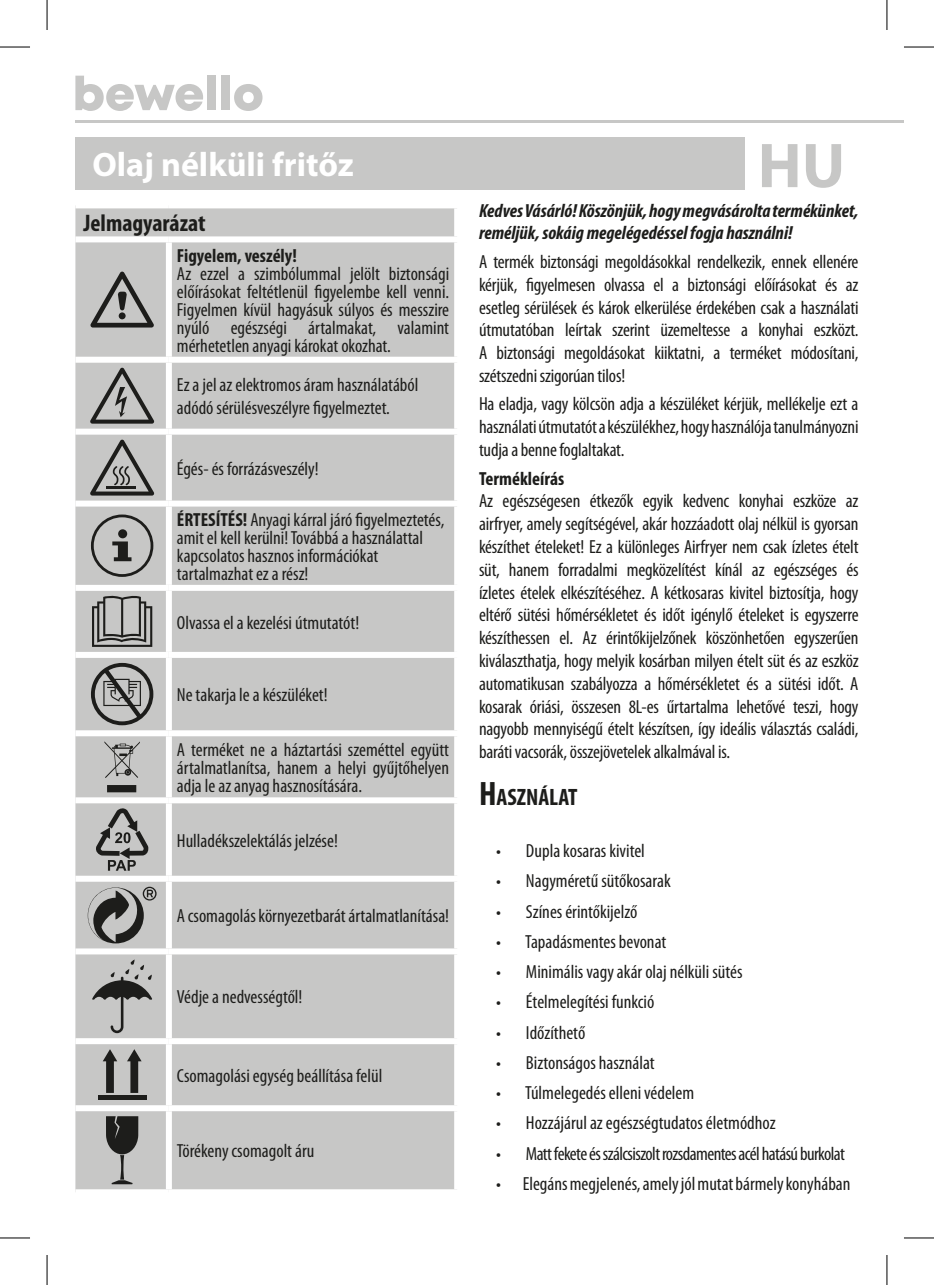
<style>
.page{position:relative;width:934px;height:1285px;background:#fff}
.page>*{position:absolute;margin:0;border:0;box-sizing:border-box;transform-origin:0 0}
.t1{font:700 63.8px "Myriad Pro";color:#c7c7c6}
.t2{font:700 34px "Myriad Pro";color:#fff}
.t3{font:700 condensed 24px "Myriad Pro";color:#1d1d1b}
.t4{font:700 condensed 23.8px "Myriad Pro";color:#1d1d1b}
.t5{font:condensed 19px/22.8px "Myriad Pro";color:#1d1d1b;text-align:justify}
.t6{font:italic 700 condensed 19px/22.8px "Myriad Pro";color:#1d1d1b}
.t7{font:condensed 19px "Myriad Pro";letter-spacing:-.03em;color:#1d1d1b}
.t8{font:700 condensed 19px "Myriad Pro";color:#1d1d1b}
.s1{font-weight:700}
.s2{font-size:34px}
</style>
<div class="page">
<hr style="left:75px;top:120px;width:828px;height:3px;background:#c7c7c6">
<svg style="left:75px;top:76px;width:128px;height:35px"></svg>
<div style="left:207px;top:76px;width:9px;height:34px;background:#c7c7c6"></div>
<div style="left:221px;top:76px;width:9px;height:34px;background:#c7c7c6"></div>
<svg style="left:234px;top:84px;width:28px;height:27px"></svg>
<div style="left:75px;top:208px;width:379px;height:981px;background:#c7c7c6"></div>
<div style="left:75px;top:236px;width:94px;height:6px;background:#fff"></div>
<div style="left:169px;top:236px;width:291px;height:6px;background:#fff"></div>
<div style="left:166px;top:242px;width:6px;height:115px;background:#fff"></div>
<div style="left:75px;top:357px;width:94px;height:6px;background:#fff"></div>
<div style="left:169px;top:357px;width:291px;height:6px;background:#fff"></div>
<div style="left:166px;top:363px;width:6px;height:66px;background:#fff"></div>
<div style="left:75px;top:429px;width:94px;height:6px;background:#fff"></div>
<div style="left:169px;top:429px;width:291px;height:6px;background:#fff"></div>
<div style="left:166px;top:435px;width:6px;height:65px;background:#fff"></div>
<div style="left:75px;top:500px;width:94px;height:6px;background:#fff"></div>
<div style="left:169px;top:500px;width:291px;height:6px;background:#fff"></div>
<div style="left:166px;top:506px;width:6px;height:79px;background:#fff"></div>
<div style="left:75px;top:585px;width:94px;height:6px;background:#fff"></div>
<div style="left:169px;top:585px;width:291px;height:6px;background:#fff"></div>
<div style="left:166px;top:591px;width:6px;height:61px;background:#fff"></div>
<div style="left:75px;top:652px;width:94px;height:6px;background:#fff"></div>
<div style="left:169px;top:652px;width:291px;height:6px;background:#fff"></div>
<div style="left:166px;top:658px;width:6px;height:72px;background:#fff"></div>
<div style="left:75px;top:730px;width:94px;height:6px;background:#fff"></div>
<div style="left:169px;top:730px;width:291px;height:6px;background:#fff"></div>
<div style="left:166px;top:736px;width:6px;height:61px;background:#fff"></div>
<div style="left:75px;top:797px;width:94px;height:6px;background:#fff"></div>
<div style="left:169px;top:797px;width:291px;height:6px;background:#fff"></div>
<div style="left:166px;top:803px;width:6px;height:72px;background:#fff"></div>
<div style="left:75px;top:875px;width:94px;height:6px;background:#fff"></div>
<div style="left:169px;top:875px;width:291px;height:6px;background:#fff"></div>
<div style="left:166px;top:881px;width:6px;height:67px;background:#fff"></div>
<div style="left:75px;top:948px;width:94px;height:6px;background:#fff"></div>
<div style="left:169px;top:948px;width:291px;height:6px;background:#fff"></div>
<div style="left:166px;top:954px;width:6px;height:84px;background:#fff"></div>
<div style="left:75px;top:1038px;width:94px;height:6px;background:#fff"></div>
<div style="left:169px;top:1038px;width:291px;height:6px;background:#fff"></div>
<div style="left:166px;top:1044px;width:6px;height:61px;background:#fff"></div>
<div style="left:75px;top:1105px;width:94px;height:6px;background:#fff"></div>
<div style="left:169px;top:1105px;width:291px;height:6px;background:#fff"></div>
<div style="left:166px;top:1111px;width:6px;height:78px;background:#fff"></div>
<svg style="left:90px;top:272px;width:64px;height:55px;background:#989897"></svg>
<svg style="left:90px;top:367px;width:65px;height:57px;background:#9f9f9e"></svg>
<svg style="left:90px;top:439px;width:65px;height:56px;background:#9d9d9c"></svg>
<svg style="left:91px;top:514px;width:62px;height:63px;background:#a2a2a1"></svg>
<svg style="left:92px;top:594px;width:60px;height:53px;background:#939391"></svg>
<svg style="left:91px;top:663px;width:62px;height:62px;background:#929291"></svg>
<svg style="left:104px;top:741px;width:36px;height:37px"></svg>
<div style="left:107px;top:785px;width:29px;height:7px;background:#1d1d1b"></div>
<svg style="left:95px;top:807px;width:54px;height:63px;background:#979796"></svg>
<svg style="left:88px;top:886px;width:68px;height:57px;background:#8c8c8a"></svg>
<svg style="left:92px;top:959px;width:60px;height:74px;background:#a2a2a1"></svg>
<div style="left:98px;top:1095px;width:48px;height:5px;background:#1d1d1b"></div>
<svg style="left:103px;top:1049px;width:14px;height:44px"></svg>
<svg style="left:127px;top:1049px;width:14px;height:44px"></svg>
<svg style="left:106px;top:1116px;width:32px;height:68px;background:#6a6a68"></svg>
<div style="left:75px;top:137px;width:669px;height:52px;background:#c7c7c6"></div>
<hr style="left:0;top:47px;width:30px;height:1px;background:#000">
<hr style="left:903px;top:47px;width:30px;height:1px;background:#000">
<hr style="left:0;top:1237px;width:30px;height:1px;background:#000">
<hr style="left:903px;top:1237px;width:30px;height:1px;background:#000">
<hr style="left:47px;top:0;width:1px;height:30px;background:#000">
<hr style="left:47px;top:1255px;width:1px;height:30px;background:#000">
<hr style="left:886px;top:0;width:1px;height:30px;background:#000">
<hr style="left:886px;top:1255px;width:1px;height:30px;background:#000">
<h2 class="t2" style="left:92px;top:142px;width:262px">Olaj nélküli fritőz</h2>
<h1 class="t1" style="left:757px;top:124px;width:89px">HU</h1>
<p class="t3" style="left:83px;top:208px;width:123px">Jelmagyarázat</p>
<p class="t8" style="left:177px;top:243px;width:121px">Figyelem, veszély!</p>
<p class="t5" style="left:177px;top:264px;width:274px;line-height:18px">Az ezzel a szimbólummal jelölt biztonsági előírásokat feltétlenül figyelembe kell venni.<br>Figyelmen kívül hagyásuk súlyos és messzire nyúló egészségi ártalmakat, valamint mérhetetlen anyagi károkat okozhat.</p>
<p class="t5" style="left:177px;top:373px;width:243px">Ez a jel az elektromos áram használatából adódó sérülésveszélyre figyelmeztet.</p>
<p class="t5" style="left:177px;top:457px;width:143px">Égés- és forrázásveszély!</p>
<p class="t5" style="left:177px;top:510px;width:269px;line-height:18px;text-align:left"><span class="s1">ÉRTESÍTÉS!</span> Anyagi kárral járó figyelmeztetés, amit el kell kerülni! Továbbá a használattal kapcsolatos hasznos információkat tartalmazhat ez a rész!</p>
<p class="t5" style="left:177px;top:610px;width:184px">Olvassa el a kezelési útmutatót!</p>
<p class="t5" style="left:177px;top:683px;width:152px">Ne takarja le a készüléket!</p>
<p class="t5" style="left:177px;top:740px;width:274px;line-height:18px">A terméket ne a háztartási szeméttel együtt ártalmatlanítsa, hanem a helyi gyűjtőhelyen adja le az anyag hasznosítására.</p>
<p class="t5" style="left:177px;top:828px;width:162px">Hulladékszelektálás jelzése!</p>
<p class="t5" style="left:177px;top:904px;width:273px">A csomagolás környezetbarát ártalmatlanítása!</p>
<p class="t5" style="left:177px;top:985px;width:127px">Védje a nedvességtől!</p>
<p class="t5" style="left:177px;top:1064px;width:207px">Csomagolási egység beállítása felül</p>
<p class="t5" style="left:177px;top:1139px;width:139px">Törékeny csomagolt áru</p>
<p class="t6" style="left:479px;top:198px;width:381px">Kedves Vásárló! Köszönjük, hogy megvásárolta termékünket, reméljük, sokáig megelégedéssel fogja használni!</p>
<p class="t5" style="left:479px;top:250px;width:381px">A termék biztonsági megoldásokkal rendelkezik, ennek ellenére kérjük, figyelmesen olvassa el a biztonsági előírásokat és az esetleg sérülések és károk elkerülése érdekében csak a használati útmutatóban leírtak szerint üzemeltesse a konyhai eszközt.<br>A biztonsági megoldásokat kiiktatni, a terméket módosítani, szétszedni szigorúan tilos!</p>
<p class="t5" style="left:479px;top:392px;width:381px">Ha eladja, vagy kölcsön adja a készüléket kérjük, mellékelje ezt a használati útmutatót a készülékhez, hogy használója tanulmányozni tudja a benne foglaltakat.</p>
<p class="t8" style="left:479px;top:466px;width:87px">Termékleírás</p>
<p class="t5" style="left:479px;top:489px;width:381px">Az egészségesen étkezők egyik kedvenc konyhai eszköze az airfryer, amely segítségével, akár hozzáadott olaj nélkül is gyorsan készíthet ételeket! Ez a különleges Airfryer nem csak ízletes ételt süt, hanem forradalmi megközelítést kínál az egészséges és ízletes ételek elkészítéséhez. A kétkosaras kivitel biztosítja, hogy eltérő sütési hőmérsékletet és időt igénylő ételeket is egyszerre készíthessen el. Az érintőkijelzőnek köszönhetően egyszerűen kiválaszthatja, hogy melyik kosárban milyen ételt süt és az eszköz automatikusan szabályozza a hőmérsékletet és a sütési időt. A kosarak óriási, összesen 8L-es űrtartalma lehetővé teszi, hogy nagyobb mennyiségű ételt készítsen, így ideális választás családi, baráti vacsorák, összejövetelek alkalmával is.</p>
<p class="t4" style="left:479px;top:782px;width:100px"><span class="s2">H</span>ASZNÁLAT</p>
<p class="t5" style="left:496px;top:839px;width:150px">• Dupla kosaras kivitel</p>
<p class="t5" style="left:496px;top:869px;width:176px">• Nagyméretű sütőkosarak</p>
<p class="t5" style="left:496px;top:899px;width:143px">• Színes érintőkijelző</p>
<p class="t5" style="left:496px;top:930px;width:172px">• Tapadásmentes bevonat</p>
<p class="t5" style="left:496px;top:960px;width:248px">• Minimális vagy akár olaj nélküli sütés</p>
<p class="t5" style="left:496px;top:990px;width:160px">• Ételmelegítési funkció</p>
<p class="t5" style="left:496px;top:1020px;width:91px">• Időzíthető</p>
<p class="t5" style="left:496px;top:1051px;width:160px">• Biztonságos használat</p>
<p class="t5" style="left:496px;top:1081px;width:200px">• Túlmelegedés elleni védelem</p>
<p class="t5" style="left:496px;top:1111px;width:281px">• Hozzájárul az egészségtudatos életmódhoz</p>
<p class="t7" style="left:496px;top:1141px;width:350px">• Matt fekete és szálcsiszolt rozsdamentes acél hatású burkolat</p>
<p class="t5" style="left:496px;top:1172px;width:356px">• Elegáns megjelenés, amely jól mutat bármely konyhában</p>
</div>
